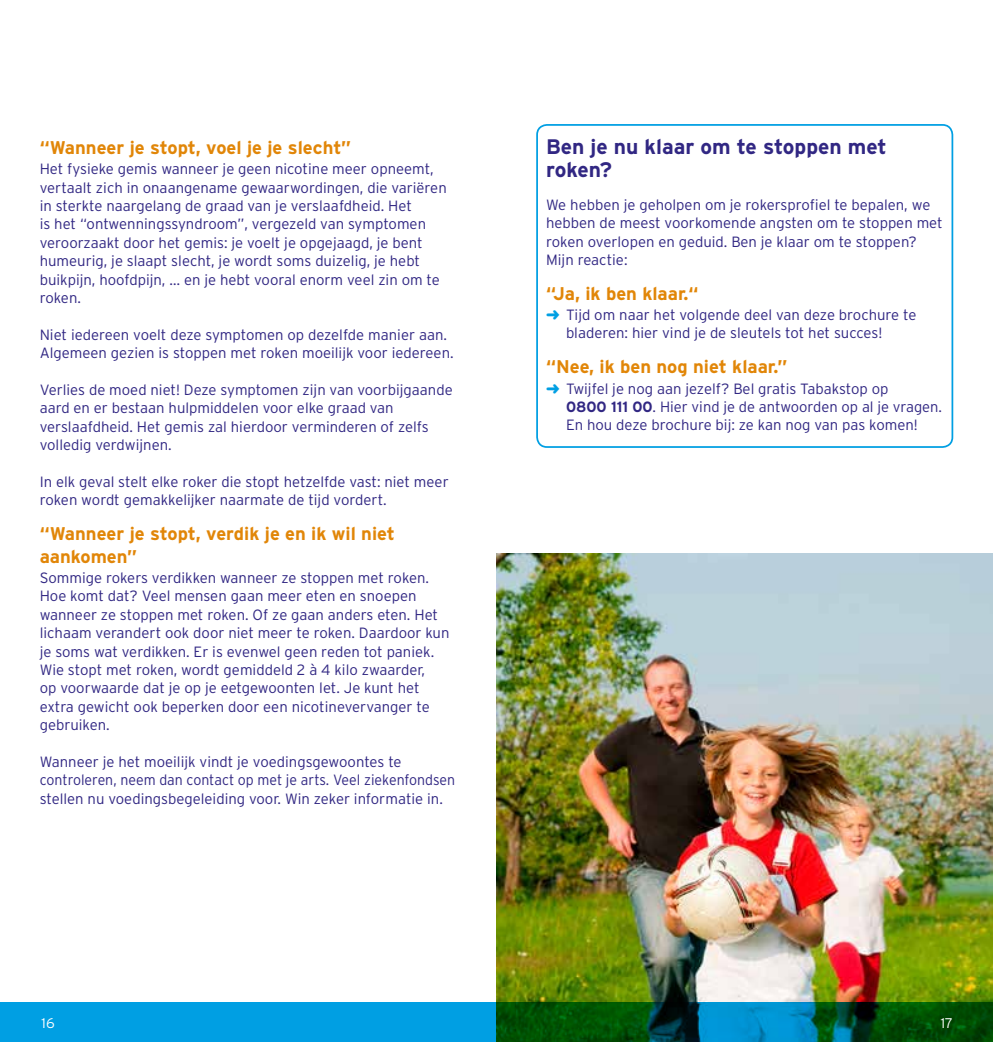
<style>
.page{position:relative;width:993px;height:1042px;background:#fff}
.page>*{position:absolute;margin:0;border:0;box-sizing:border-box;transform-origin:0 0}
.t1{font:700 21px/22.8px "Interstate";color:#312783}
.t2{font:700 18.38px/22.8px "Interstate";color:#e18608}
.t3{font:300 14.88px/18.4px "Interstate";color:#312783}
.t4{font:300 14px "Interstate";color:#fff}
.s1{color:#009fe3}
.s2{font-weight:700}
</style>
<div class="page">
<div style="left:536px;top:124px;width:416px;height:324px;border:2px solid #009fe3;border-radius:10px"></div>
<img style="left:496px;top:554px;width:496px;height:448px">
<svg style="left:0;top:1002px;width:992px;height:40px;background:#007c8f"></svg>
<p class="t2" style="left:40px;top:136px;width:313px">“Wanneer je stopt, voel je je slecht”</p>
<p class="t3" style="left:40px;top:160px;width:408px">Het fysieke gemis wanneer je geen nicotine meer opneemt, vertaalt zich in onaangename gewaarwordingen, die variëren in sterkte naargelang de graad van je verslaafdheid. Het<br>is het “ontwenningssyndroom”, vergezeld van symptomen veroorzaakt door het gemis: je voelt je opgejaagd, je bent humeurig, je slaapt slecht, je wordt soms duizelig, je hebt buikpijn, hoofdpijn, … en je hebt vooral enorm veel zin om te roken.</p>
<p class="t3" style="left:40px;top:325px;width:415px">Niet iedereen voelt deze symptomen op dezelfde manier aan.<br>Algemeen gezien is stoppen met roken moeilijk voor iedereen.</p>
<p class="t3" style="left:40px;top:380px;width:414px">Verlies de moed niet! Deze symptomen zijn van voorbijgaande aard en er bestaan hulpmiddelen voor elke graad van verslaafdheid. Het gemis zal hierdoor verminderen of zelfs volledig verdwijnen.</p>
<p class="t3" style="left:40px;top:472px;width:410px">In elk geval stelt elke roker die stopt hetzelfde vast: niet meer roken wordt gemakkelijker naarmate de tijd vordert.</p>
<p class="t2" style="left:40px;top:522px;width:357px">“Wanneer je stopt, verdik je en ik wil niet aankomen”</p>
<p class="t3" style="left:40px;top:568px;width:411px">Sommige rokers verdikken wanneer ze stoppen met roken.<br>Hoe komt dat? Veel mensen gaan meer eten en snoepen wanneer ze stoppen met roken. Of ze gaan anders eten. Het lichaam verandert ook door niet meer te roken. Daardoor kun je soms wat verdikken. Er is evenwel geen reden tot paniek.<br>Wie stopt met roken, wordt gemiddeld 2 à 4 kilo zwaarder,<br>op voorwaarde dat je op je eetgewoonten let. Je kunt het extra gewicht ook beperken door een nicotinevervanger te gebruiken.</p>
<p class="t3" style="left:40px;top:752px;width:417px">Wanneer je het moeilijk vindt je voedingsgewoontes te controleren, neem dan contact op met je arts. Veel ziekenfondsen stellen nu voedingsbegeleiding voor. Win zeker informatie in.</p>
<h1 class="t1" style="left:546px;top:135px;width:342px">Ben je nu klaar om te stoppen met roken?</h1>
<p class="t3" style="left:546px;top:195px;width:398px">We hebben je geholpen om je rokersprofiel te bepalen, we hebben de meest voorkomende angsten om te stoppen met roken overlopen en geduid. Ben je klaar om te stoppen?<br>Mijn reactie:</p>
<p class="t2" style="left:546px;top:282px;width:154px">“Ja, ik ben klaar.“</p>
<p class="t3" style="left:566px;top:305px;width:352px;text-indent:-20px"><span class="s1">➜</span> Tijd om naar het volgende deel van deze brochure te bladeren: hier vind je de sleutels tot het succes!</p>
<p class="t2" style="left:546px;top:355px;width:243px">“Nee, ik ben nog niet klaar.”</p>
<p class="t3" style="left:566px;top:379px;width:377px;text-indent:-20px"><span class="s1">➜</span> Twijfel je nog aan jezelf? Bel gratis Tabakstop op<br><span class="s2">0800 111 00</span>. Hier vind je de antwoorden op al je vragen.<br>En hou deze brochure bij: ze kan nog van pas komen!</p>
<p class="t4" style="left:42px;top:1014px;width:14px">16</p>
<p class="t4" style="left:940px;top:1014px;width:14px">17</p>
</div>
